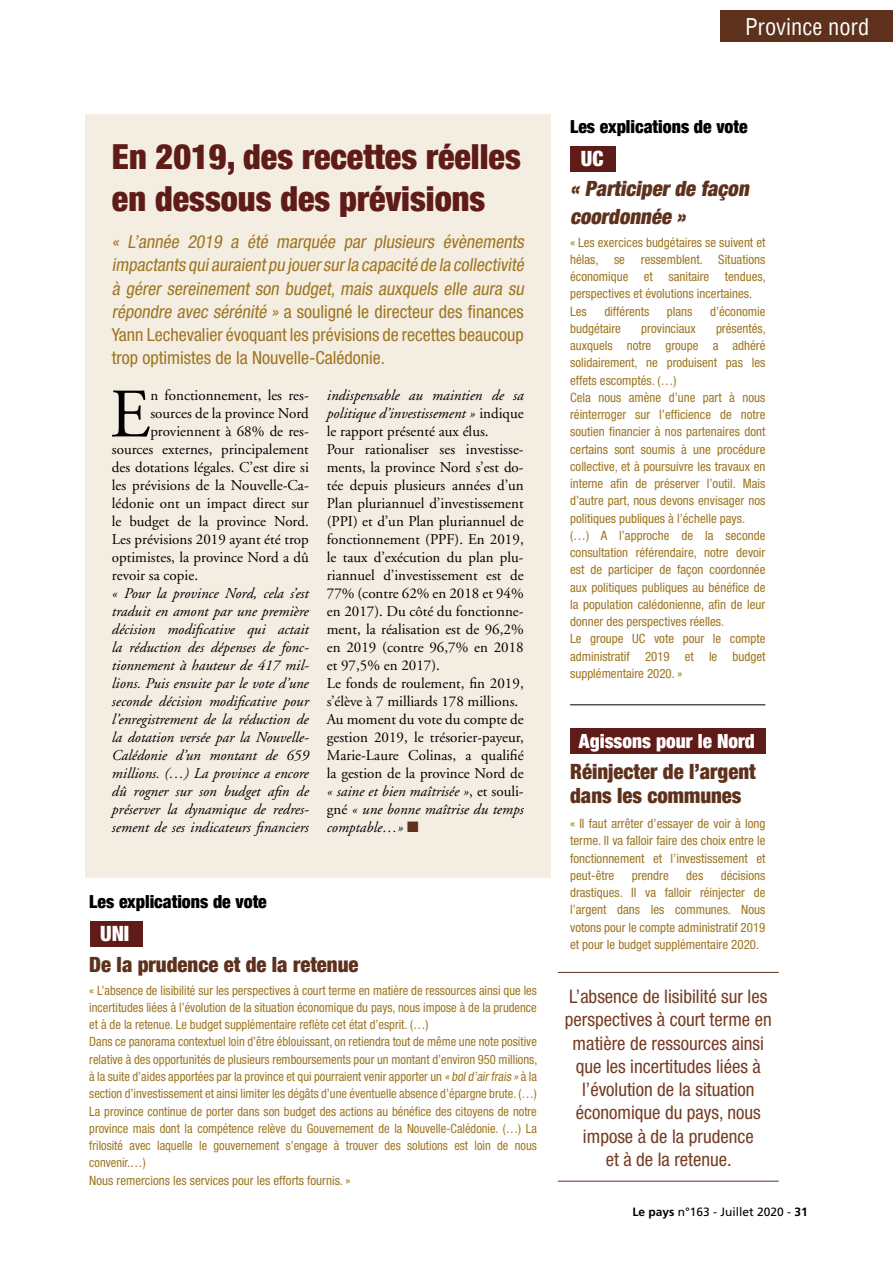
<style>
.page{position:relative;width:893px;height:1263px;background:#fff}
.page>*{position:absolute;margin:0;border:0;box-sizing:border-box;transform-origin:0 0}
.t1{font:69.3px "Adobe Garamond";color:#000}
.t2{font:900 condensed 34.5px/42px "Helvetica Neue";color:#5f1b17}
.t3{font:condensed 22.5px "Helvetica";color:#fff}
.t4{font:900 condensed 21px/24px "Helvetica Neue";color:#5e311c}
.t5{font:italic 900 condensed 21px/27px "Helvetica Neue";color:#5e311c}
.t6{font:900 condensed 21px "Helvetica Neue";color:#fff}
.t7{font:900 condensed 19.5px "Helvetica Neue";color:#fff}
.t8{font:condensed 18.75px/23.2px "Helvetica Neue";color:#753c22;text-align:center}
.t9{font:italic condensed 18px/23.2px "Helvetica Neue";color:#9e7520}
.t10{font:900 condensed 18px "Helvetica Neue";color:#000}
.t11{font:15px/18px "Adobe Garamond";color:#000}
.t12{font:italic 15px/18px "Adobe Garamond";color:#000;text-align:justify}
.t13{font:condensed 12.9px/17.2px "Helvetica Neue";color:#9e7520}
.t14{font:12px "Frutiger";color:#000}
.s1{font-style:normal}
.s2{font-style:italic}
.s3{color:#5e311c}
.s4{font-weight:700}
</style>
<div class="page">
<div style="left:570px;top:728px;width:195px;height:26px;background:#5f1b17"></div>
<div style="left:570px;top:146px;width:45px;height:25px;background:#5f1b17"></div>
<div style="left:90px;top:921px;width:53px;height:26px;background:#5f1b17"></div>
<div style="left:85px;top:115px;width:466px;height:763px;background:#f4ede2"></div>
<div style="left:720px;top:11px;width:173px;height:31px;background:#5e311c"></div>
<hr style="left:570px;top:704px;width:195px;height:1px;background:#000">
<hr style="left:558px;top:972px;width:221px;height:1px;background:#5e311c">
<hr style="left:558px;top:1181px;width:221px;height:1px;background:#5e311c">
<h3 class="t3" style="left:769px;top:13px;width:78px">Portfolio</h3>
<h3 class="t3" style="left:745px;top:13px;width:126px">Province nord</h3>
<h2 class="t2" style="left:112px;top:135px;width:410px">En 2019, des recettes réelles en dessous des prévisions</h2>
<p class="t9" style="left:112px;top:230px;width:417px">« L’année 2019 a été marquée par plusieurs évènements impactants quiauraientpu jouersurla capacité de la collectivité à gérer sereinement son budget, mais auxquels elle aura su répondre avec sérénité » <span class="s1">a souligné le directeur des finances Yann Lechevalier évoquant les prévisions de recettes beaucoup trop optimistes de la Nouvelle-Calédonie.</span></p>
<h1 class="t1" style="left:110px;top:377px;width:42px">E</h1>
<p class="t11" style="left:150px;top:387px;width:160px">n fonctionnement, les res-</p>
<p class="t11" style="left:150px;top:405px;width:160px">sources de la province Nord</p>
<p class="t11" style="left:150px;top:423px;width:160px">proviennent à 68% de res-</p>
<p class="t11" style="left:112px;top:441px;width:198px">sources externes, principalement</p>
<p class="t11" style="left:112px;top:459px;width:198px">des dotations légales. C’est dire si</p>
<p class="t11" style="left:112px;top:477px;width:198px">les prévisions de la Nouvelle-Ca-</p>
<p class="t11" style="left:112px;top:495px;width:198px">lédonie ont un impact direct sur</p>
<p class="t11" style="left:112px;top:513px;width:198px">le budget de la province Nord.</p>
<p class="t11" style="left:112px;top:531px;width:198px">Les prévisions 2019 ayant été trop</p>
<p class="t11" style="left:112px;top:549px;width:198px">optimistes, la province Nord a dû</p>
<p class="t11" style="left:112px;top:567px;width:88px">revoir sa copie.</p>
<p class="t12" style="left:112px;top:585px;width:198px">« Pour la province Nord, cela s’est traduit en amont par une première décision modificative qui actait la réduction des dépenses de fonc&shy;tionnement à hauteur de 417 mil&shy;lions. Puis ensuite par le vote d’une seconde décision modificative pour l’enregistrement de la réduction de la dotation versée par la Nouvelle-Calédonie d’un montant de 659 millions. (…) La province a encore dû rogner sur son budget afin de préserver la dynamique de redres&shy;sement de ses indicateurs financiers</p>
<p class="t11" style="left:327px;top:387px;width:198px"><span class="s2">indispensable au maintien de sa politique d’investissement »</span> indique le rapport présenté aux élus.<br>Pour rationaliser ses investisse&shy;ments, la province Nord s’est do&shy;tée depuis plusieurs années d’un<br>Plan pluriannuel d’investissement (PPI) et d’un Plan pluriannuel de fonctionnement (PPF). En 2019, le taux d’exécution du plan plu&shy;riannuel d’investissement est de<br>77% (contre 62% en 2018 et 94% en 2017). Du côté du fonctionne&shy;ment, la réalisation est de 96,2% en 2019 (contre 96,7% en 2018 et 97,5% en 2017).<br>Le fonds de roulement, fin 2019, s’élève à 7 milliards 178 millions.<br>Au moment du vote du compte de gestion 2019, le trésorier-payeur,<br>Marie-Laure Colinas, a qualifié la gestion de la province Nord de <span class="s2">« saine et bien maîtrisée »</span>, et souli&shy;gné <span class="s2">« une bonne maîtrise du temps comptable…»</span> <span class="s3">■</span></p>
<h3 class="t10" style="left:89px;top:891px;width:179px">Les explications de vote</h3>
<h3 class="t6" style="left:100px;top:921px;width:31px">UNI</h3>
<h3 class="t4" style="left:89px;top:952px;width:271px">De la prudence et de la retenue</h3>
<p class="t13" style="left:89px;top:981px;width:450px">« L’absence de lisibilité sur les perspectives à court terme en matière de ressources ainsi que les incertitudes liées à l’évolution de la situation économique du pays, nous impose à de la prudence et à de la retenue. Le budget supplémentaire reflète cet état d’esprit. (…)<br>Dans ce panorama contextuel loin d’être éblouissant, on retiendra tout de même une note positive relative à des opportunités de plusieurs remboursements pour un montant d’environ 950 millions, à la suite d’aides apportées par la province et qui pourraient venir apporter un <span class="s2">« bold’airfrais »</span> à la section d’investissement et ainsi limiter les dégâts d’une éventuelle absence d’épargne brute. (…)<br>La province continue de porter dans son budget des actions au bénéfice des citoyens de notre province mais dont la compétence relève du Gouvernement de la Nouvelle-Calédonie. (…) La frilosité avec laquelle le gouvernement s’engage à trouver des solutions est loin de nous convenir.…)<br>Nous remercions les services pour les efforts fournis. »</p>
<h3 class="t10" style="left:570px;top:116px;width:179px">Les explications de vote</h3>
<h3 class="t6" style="left:581px;top:146px;width:24px">UC</h3>
<h3 class="t5" style="left:570px;top:175px;width:184px">« Participer de façon coordonnée »</h3>
<p class="t13" style="left:570px;top:233px;width:197px">« Les exercices budgétaires se suivent et hélas, se ressemblent. Situations économique et sanitaire tendues, perspectives et évolutions incertaines.<br>Les</p>
<p class="t13" style="left:604px;top:302px;width:47px">différents</p>
<p class="t13" style="left:667px;top:302px;width:27px">plans</p>
<p class="t13" style="left:710px;top:302px;width:57px">d’économie</p>
<p class="t13" style="left:570px;top:320px;width:52px">budgétaire</p>
<p class="t13" style="left:641px;top:320px;width:56px">provinciaux</p>
<p class="t13" style="left:570px;top:320px;width:197px;text-indent:146px">présentés, auxquels notre groupe a adhéré solidairement, ne produisent pas les effets escomptés. (…)<br>Cela nous amène d’une part à nous réinterroger sur l’efficience de notre soutien financier à nos partenaires dont certains sont soumis à une procédure collective, et à poursuivre les travaux en interne afin de préserver l’outil. Mais d’autre part, nous devons envisager nos politiques publiques à l’échelle pays. (…) A l’approche de la seconde consultation référendaire, notre devoir est de participer de façon coordonnée aux politiques publiques au bénéfice de la population calédonienne, afin de leur donner des perspectives réelles.<br>Le groupe UC vote pour le compte administratif 2019 et le budget supplémentaire 2020. »</p>
<h3 class="t7" style="left:579px;top:729px;width:178px">Agissons pour le Nord</h3>
<h3 class="t4" style="left:570px;top:759px;width:187px">Réinjecter de l’argent dans les communes</h3>
<p class="t13" style="left:570px;top:815px;width:197px;text-align:justify">« Il faut arrêter d’essayer de voir à long terme. Il va falloir faire des choix entre le fonctionnement et l’investissement et peut-être</p>
<p class="t13" style="left:570px;top:866px;width:197px;text-align:justify;text-indent:151px">décisions drastiques. Il va falloir réinjecter de l’argent dans les communes. Nous votons pour le compte administratif 2019 et pour le budget supplémentaire 2020.</p>
<p class="t13" style="left:632px;top:866px;width:39px">prendre</p>
<p class="t13" style="left:686px;top:866px;width:18px">des</p>
<h3 class="t8" style="left:565px;top:985px;width:208px">L’absence de lisibilité sur les perspectives à court terme en matière de ressources ainsi que les incertitudes liées à l’évolution de la situation économique du pays, nous impose à de la prudence<br>et à de la retenue.</h3>
<p class="t14" style="left:632px;top:1204px;width:177px"><span class="s4">Le pays</span> n°163 - Juillet 2020 - <span class="s4">31</span></p>
</div>
